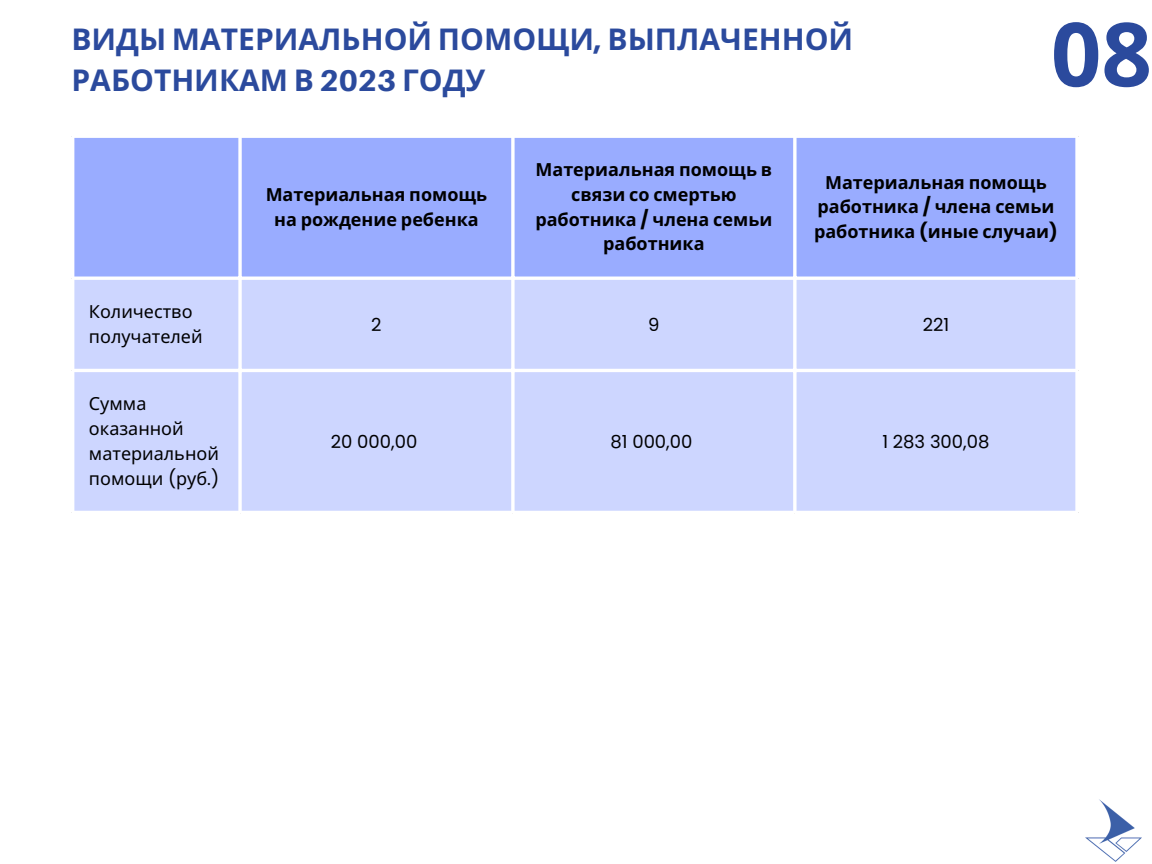
<style>
.page{position:relative;width:1152px;height:864px;background:#fff}
.page>*{position:absolute;margin:0;border:0;box-sizing:border-box;transform-origin:0 0}
.t1{font:700 88.65px "Open Sans";color:#2b4a9d}
.t2{font:700 30px/41.7px "Noto Sans";color:#2b4a9d}
.t3{font:700 18px/24.8px "Noto Sans";color:#000;text-align:center}
.t4{font:18px/24.8px "Noto Sans";color:#000}
.t5{font:18px "Poppins";color:#000}
.s1{font-family:"Aileron";font-weight:800}
.s2{font-family:"Poppins"}
</style>
<div class="page">
<img style="left:1085px;top:799px;width:57px;height:63px">
<div style="left:74px;top:138px;width:1001px;height:139px;background:#99acff"></div>
<div style="left:74px;top:280px;width:1001px;height:231px;background:#cdd6ff"></div>
<svg style="left:238px;top:138px;width:4px;height:376px"></svg>
<svg style="left:511px;top:138px;width:4px;height:376px"></svg>
<svg style="left:793px;top:138px;width:4px;height:376px"></svg>
<hr style="left:71px;top:277px;width:1007px;height:3px;background:#fff">
<hr style="left:71px;top:369px;width:1007px;height:3px;background:#fff">
<h1 class="t2" style="left:71px;top:17px;width:783px">ВИДЫ МАТЕРИАЛЬНОЙ ПОМОЩИ<span class="s1">,</span> ВЫПЛАЧЕННОЙ<br>РАБОТНИКАМ В <span class="s1">2023</span> ГОДУ</h1>
<p class="t1" style="left:1051px;top:-8px;width:102px">08</p>
<p class="t3" style="left:266px;top:182px;width:223px">Материальная помощь на рождение ребенка</p>
<p class="t3" style="left:535px;top:157px;width:238px">Материальная помощь в связи со смертью работника <span class="s2">/</span> члена семьи работника</p>
<p class="t3" style="left:814px;top:169px;width:245px">Материальная помощь работника <span class="s2">/</span> члена семьи работника <span class="s2">(</span>иные случаи<span class="s2">)</span></p>
<p class="t4" style="left:89px;top:299px;width:115px">Количество получателей</p>
<p class="t5" style="left:371px;top:312px;width:12px">2</p>
<p class="t5" style="left:648px;top:312px;width:13px">9</p>
<p class="t5" style="left:923px;top:312px;width:28px">221</p>
<p class="t4" style="left:89px;top:391px;width:132px">Сумма оказанной материальной помощи <span class="s2">(</span>руб<span class="s2">.)</span></p>
<p class="t5" style="left:331px;top:429px;width:88px">20 000,00</p>
<p class="t5" style="left:610px;top:429px;width:84px">81 000,00</p>
<p class="t5" style="left:882px;top:429px;width:109px">1 283 300,08</p>
</div>
